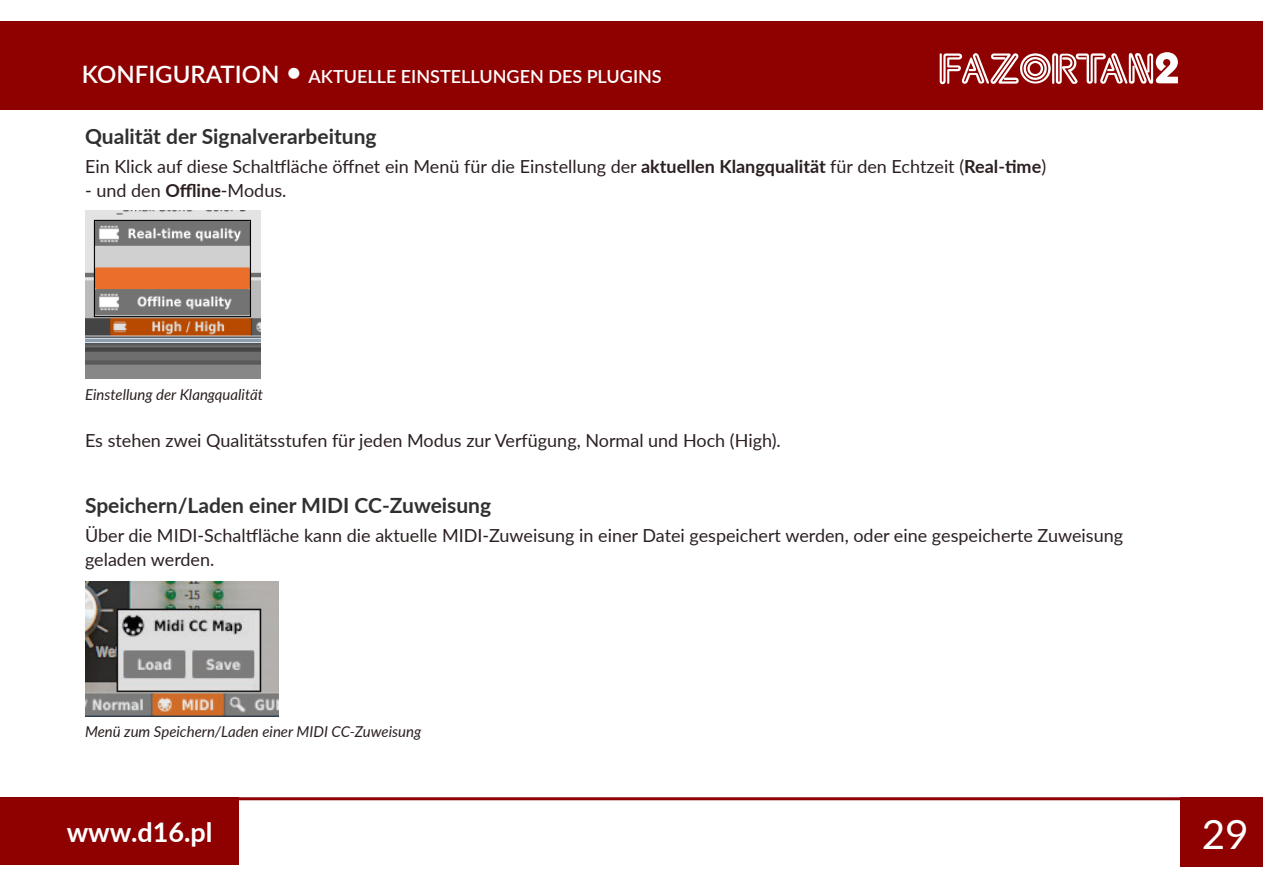
<style>
.page{position:relative;width:1263px;height:893px;background:#fff}
.page>*{position:absolute;margin:0;border:0;box-sizing:border-box;transform-origin:0 0}
.t1{font:40.5px "Lato";color:#fff}
.t2{font:700 27px "Lato";color:#fff}
.Tyt_rozdz_3{font:700 21px "Lato";color:#312f30}
.t3{font:18px/24px "Lato";color:#2c2021}
.t4{font:600 18px "Lato";color:#fff}
.podpis_do_lewej{font:italic 15px "Lato";color:#2c2021}
.s1{font-size:24px}
.s2{font-size:27px}
.s3{font-weight:700}
</style>
<div class="page">
<div style="left:0;top:21px;width:1263px;height:88px;background:#8f0000"></div>
<div style="left:1180px;top:798px;width:83px;height:69px;background:#8f0000"></div>
<hr style="left:0;top:797px;width:1263px;height:3px;background:#8f0000">
<div style="left:0;top:798px;width:238px;height:67px;background:#8f0000"></div>
<img style="left:85px;top:211px;width:176px;height:168px">
<img style="left:85px;top:582px;width:193px;height:134px">
<svg style="left:940px;top:52px;width:238px;height:32px"></svg>
<p class="t4" style="left:82px;top:63px;width:581px"><span class="s1">KONFIGURATION</span> <span class="s2">•</span> AKTUELLE EINSTELLUNGEN DES PLUGINS</p>
<p class="Tyt_rozdz_3" style="left:85px;top:121px;width:293px">Qualität der Signalverarbeitung</p>
<p class="t3" style="left:85px;top:153px;width:963px">Ein Klick auf diese Schaltfläche öffnet ein Menü für die Einstellung der <span class="s3">aktuellen Klangqualität</span> für den Echtzeit (<span class="s3">Real-time</span>)</p>
<p class="t3" style="left:85px;top:177px;width:203px">- und den <span class="s3">Offline</span>-Modus.</p>
<p class="podpis_do_lewej" style="left:85px;top:383px;width:180px">Einstellung der Klangqualität</p>
<p class="t3" style="left:85px;top:427px;width:697px">Es stehen zwei Qualitätsstufen für jeden Modus zur Verfügung, Normal und Hoch (High).</p>
<p class="Tyt_rozdz_3" style="left:85px;top:490px;width:408px">Speichern/Laden einer MIDI CC-Zuweisung</p>
<p class="t3" style="left:85px;top:522px;width:1039px">Über die MIDI-Schaltfläche kann die aktuelle MIDI-Zuweisung in einer Datei gespeichert werden, oder eine gespeicherte Zuweisung geladen werden.</p>
<p class="podpis_do_lewej" style="left:85px;top:721px;width:338px">Menü zum Speichern/Laden einer MIDI CC-Zuweisung</p>
<h2 class="t2" style="left:67px;top:812px;width:147px">www.d16.pl</h2>
<h1 class="t1" style="left:1202px;top:805px;width:48px">29</h1>
</div>
